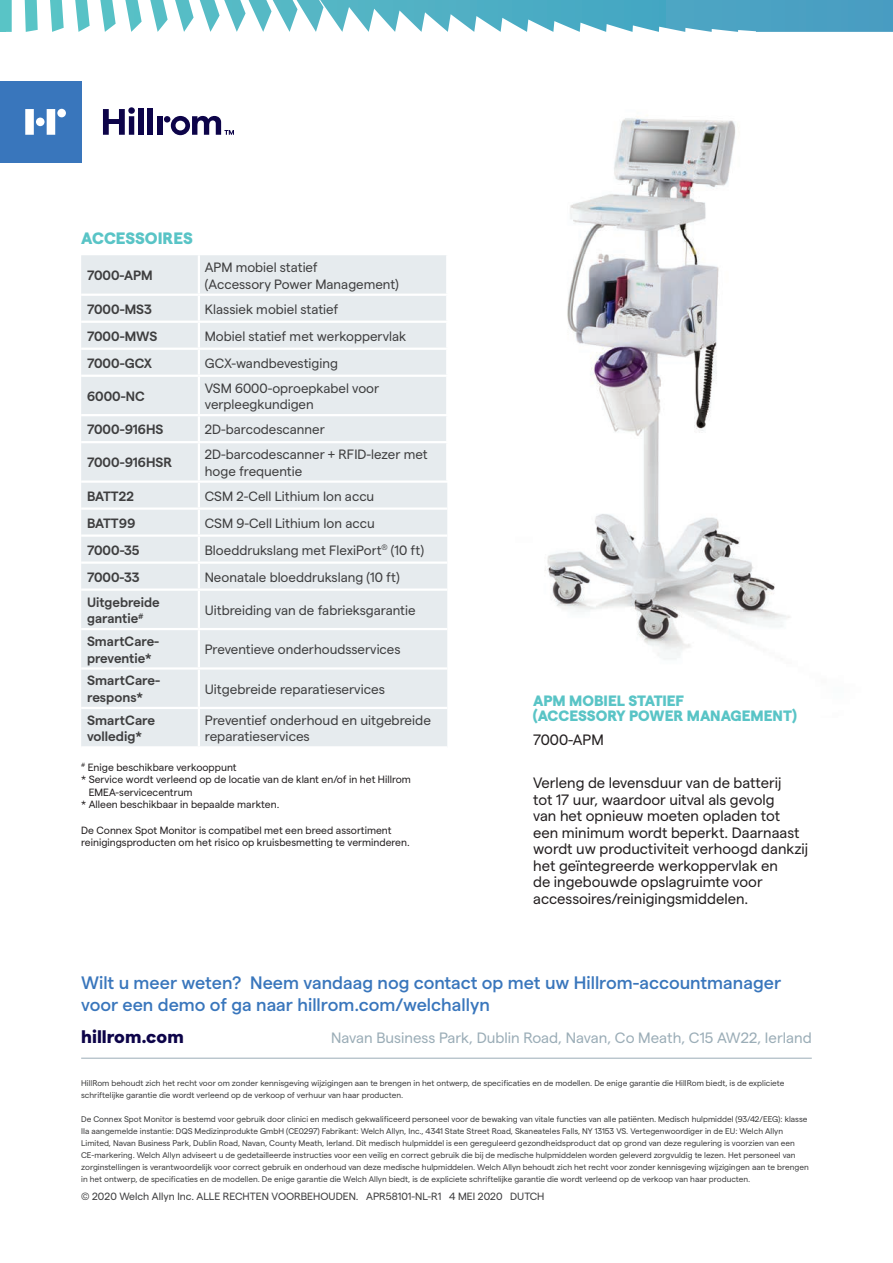
<style>
.page{position:relative;width:893px;height:1263px;background:#fff}
.page>*{position:absolute;margin:0;border:0;box-sizing:border-box;transform-origin:0 0}
.t1{font:500 18px/22.5px "Matter";color:#3976bc}
.t2{font:800 18px "Matter";color:#0d0449}
.t3{font:800 16.5px "Matter";color:#59c4c6}
.t4{font:15px/16.5px "Matter";color:#231f20}
.t5{font:15px "Matter";color:#9badb7}
.t6{font:800 15px/15px "Matter";color:#59c4c6}
.t7{font:13.5px/16.5px "Matter";color:#3e3e3f}
.t8{font:600 13.5px/16.5px "Matter";color:#3e3e3f}
.t9{font:10.5px/12.6px "Matter";color:#231f20}
.t10{font:10.5px "Matter";color:#3e3e3f}
.t11{font:8.25px/12px "Matter";color:#3e3e3f}
</style>
<div class="page">
<svg style="left:6px;top:0;width:887px;height:32px"></svg>
<div style="left:0;top:81px;width:81px;height:81px;background:#3976bc"></div>
<svg style="left:25px;top:109px;width:9px;height:26px"></svg>
<svg style="left:47px;top:109px;width:8px;height:26px"></svg>
<div style="left:57px;top:109px;width:9px;height:8px;background:#fff;border-radius:50%"></div>
<div style="left:138px;top:109px;width:6px;height:26px;background:#0d0449"></div>
<div style="left:148px;top:109px;width:5px;height:26px;background:#0d0449"></div>
<div style="left:157px;top:116px;width:6px;height:19px;background:#0d0449"></div>
<div style="left:164px;top:116px;width:6px;height:7px;background:#0d0449;border-radius:50%"></div>
<svg style="left:103px;top:107px;width:32px;height:28px"></svg>
<div style="left:36px;top:118px;width:9px;height:8px;background:#fff;border-radius:50%"></div>
<svg style="left:171px;top:116px;width:63px;height:19px"></svg>
<img style="left:545px;top:117px;width:245px;height:543px">
<div style="left:0;top:0;width:6px;height:32px;background:#59c4c6"></div>
<div style="left:81px;top:255px;width:366px;height:491px;background:#e6ebee"></div>
<hr style="left:446px;top:255px;width:2px;height:39px;background:#fff">
<hr style="left:199px;top:294px;width:249px;height:2px;background:#fff">
<hr style="left:446px;top:296px;width:2px;height:25px;background:#fff">
<hr style="left:199px;top:321px;width:249px;height:2px;background:#fff">
<hr style="left:446px;top:323px;width:2px;height:25px;background:#fff">
<hr style="left:199px;top:348px;width:249px;height:2px;background:#fff">
<hr style="left:446px;top:350px;width:2px;height:25px;background:#fff">
<hr style="left:199px;top:375px;width:249px;height:2px;background:#fff">
<hr style="left:446px;top:377px;width:2px;height:37px;background:#fff">
<hr style="left:199px;top:414px;width:249px;height:2px;background:#fff">
<hr style="left:446px;top:416px;width:2px;height:25px;background:#fff">
<hr style="left:199px;top:441px;width:249px;height:2px;background:#fff">
<hr style="left:446px;top:443px;width:2px;height:37px;background:#fff">
<hr style="left:199px;top:480px;width:249px;height:3px;background:#fff">
<hr style="left:199px;top:507px;width:248px;height:3px;background:#fff">
<hr style="left:199px;top:534px;width:248px;height:3px;background:#fff">
<hr style="left:199px;top:561px;width:248px;height:3px;background:#fff">
<hr style="left:199px;top:588px;width:248px;height:3px;background:#fff">
<hr style="left:199px;top:628px;width:248px;height:2px;background:#fff">
<hr style="left:199px;top:667px;width:248px;height:3px;background:#fff">
<hr style="left:199px;top:707px;width:248px;height:2px;background:#fff">
<hr style="left:198px;top:255px;width:2px;height:39px;background:#fff">
<hr style="left:81px;top:294px;width:118px;height:2px;background:#fff">
<hr style="left:198px;top:296px;width:2px;height:25px;background:#fff">
<hr style="left:81px;top:321px;width:118px;height:2px;background:#fff">
<hr style="left:198px;top:323px;width:2px;height:25px;background:#fff">
<hr style="left:81px;top:348px;width:118px;height:2px;background:#fff">
<hr style="left:198px;top:350px;width:2px;height:25px;background:#fff">
<hr style="left:81px;top:375px;width:118px;height:2px;background:#fff">
<hr style="left:198px;top:377px;width:2px;height:37px;background:#fff">
<hr style="left:81px;top:414px;width:118px;height:2px;background:#fff">
<hr style="left:198px;top:416px;width:2px;height:25px;background:#fff">
<hr style="left:81px;top:441px;width:118px;height:2px;background:#fff">
<hr style="left:198px;top:443px;width:2px;height:37px;background:#fff">
<hr style="left:81px;top:480px;width:118px;height:3px;background:#fff">
<hr style="left:198px;top:483px;width:2px;height:24px;background:#fff">
<hr style="left:81px;top:507px;width:118px;height:3px;background:#fff">
<hr style="left:198px;top:510px;width:2px;height:24px;background:#fff">
<hr style="left:81px;top:534px;width:118px;height:3px;background:#fff">
<hr style="left:198px;top:537px;width:2px;height:24px;background:#fff">
<hr style="left:81px;top:561px;width:118px;height:3px;background:#fff">
<hr style="left:198px;top:564px;width:2px;height:24px;background:#fff">
<hr style="left:81px;top:588px;width:118px;height:3px;background:#fff">
<hr style="left:198px;top:591px;width:2px;height:37px;background:#fff">
<hr style="left:81px;top:628px;width:118px;height:2px;background:#fff">
<hr style="left:198px;top:630px;width:2px;height:37px;background:#fff">
<hr style="left:81px;top:667px;width:118px;height:3px;background:#fff">
<hr style="left:198px;top:670px;width:2px;height:37px;background:#fff">
<hr style="left:81px;top:707px;width:118px;height:2px;background:#fff">
<hr style="left:198px;top:709px;width:2px;height:37px;background:#fff">
<hr style="left:81px;top:1058px;width:731px;height:1px;background:#9badb7">
<h2 class="t3" style="left:81px;top:225px;width:113px">ACCESSOIRES</h2>
<h3 class="t8" style="left:87px;top:266px;width:67px">7000-APM</h3>
<h3 class="t7" style="left:205px;top:258px;width:196px">APM mobiel statief<br>(Accessory Power Management)</h3>
<h3 class="t8" style="left:87px;top:300px;width:66px">7000-MS3</h3>
<h3 class="t7" style="left:205px;top:300px;width:135px">Klassiek mobiel statief</h3>
<h3 class="t8" style="left:87px;top:327px;width:72px">7000-MWS</h3>
<h3 class="t7" style="left:205px;top:327px;width:203px">Mobiel statief met werkoppervlak</h3>
<h3 class="t8" style="left:87px;top:354px;width:67px">7000-GCX</h3>
<h3 class="t7" style="left:205px;top:354px;width:135px">GCX-wandbevestiging</h3>
<h3 class="t8" style="left:87px;top:387px;width:59px">6000-NC</h3>
<h3 class="t7" style="left:205px;top:379px;width:176px">VSM 6000-oproepkabel voor verpleegkundigen</h3>
<h3 class="t8" style="left:87px;top:420px;width:78px">7000-916HS</h3>
<h3 class="t7" style="left:205px;top:420px;width:121px">2D-barcodescanner</h3>
<h3 class="t8" style="left:87px;top:453px;width:86px">7000-916HSR</h3>
<h3 class="t7" style="left:205px;top:445px;width:224px">2D-barcodescanner + RFID-lezer met hoge frequentie</h3>
<h3 class="t8" style="left:87px;top:486px;width:48px">BATT22</h3>
<h3 class="t7" style="left:205px;top:486px;width:171px">CSM 2-Cell Lithium Ion accu</h3>
<h3 class="t8" style="left:87px;top:513px;width:50px">BATT99</h3>
<h3 class="t7" style="left:205px;top:513px;width:171px">CSM 9-Cell Lithium Ion accu</h3>
<h3 class="t8" style="left:87px;top:540px;width:54px">7000-35</h3>
<h3 class="t7" style="left:205px;top:540px;width:221px">Bloeddrukslang met FlexiPort<sup>®</sup> (10 ft)</h3>
<h3 class="t8" style="left:87px;top:567px;width:54px">7000-33</h3>
<h3 class="t7" style="left:205px;top:567px;width:196px">Neonatale bloeddrukslang (10 ft)</h3>
<h3 class="t8" style="left:87px;top:592px;width:74px">Uitgebreide garantie<sup>#</sup></h3>
<h3 class="t7" style="left:205px;top:601px;width:212px">Uitbreiding van de fabrieksgarantie</h3>
<h3 class="t8" style="left:87px;top:632px;width:74px">SmartCare&shy;preventie*</h3>
<h3 class="t7" style="left:205px;top:640px;width:197px">Preventieve onderhoudsservices</h3>
<h3 class="t8" style="left:87px;top:671px;width:75px">SmartCare&shy;respons*</h3>
<h3 class="t7" style="left:205px;top:680px;width:182px">Uitgebreide reparatieservices</h3>
<h3 class="t8" style="left:87px;top:711px;width:70px">SmartCare volledig*</h3>
<h3 class="t7" style="left:205px;top:711px;width:228px">Preventief onderhoud en uitgebreide reparatieservices</h3>
<p class="t9" style="left:81px;top:760px;width:157px"><sup>#</sup> Enige beschikbare verkooppunt</p>
<p class="t9" style="left:81px;top:772px;width:331px">* Service wordt verleend op de locatie van de klant en/of in het Hillrom</p>
<p class="t9" style="left:89px;top:785px;width:105px">EMEA-servicecentrum</p>
<p class="t9" style="left:81px;top:797px;width:200px">* Alleen beschikbaar in bepaalde markten.</p>
<p class="t9" style="left:81px;top:823px;width:330px">De Connex Spot Monitor is compatibel met een breed assortiment reinigingsproducten om het risico op kruisbesmetting te verminderen.</p>
<h3 class="t6" style="left:533px;top:692px;width:265px">APM MOBIEL STATIEF<br>(ACCESSORY POWER MANAGEMENT)</h3>
<h3 class="t4" style="left:533px;top:730px;width:72px">7000-APM</h3>
<p class="t4" style="left:533px;top:773px;width:277px">Verleng de levensduur van de batterij<br>tot 17 uur, waardoor uitval als gevolg<br>van het opnieuw moeten opladen tot een minimum wordt beperkt. Daarnaast wordt uw productiviteit verhoogd dankzij het geïntegreerde werkoppervlak en<br>de ingebouwde opslagruimte voor accessoires/reinigingsmiddelen.</p>
<h1 class="t1" style="left:81px;top:970px;width:701px">Wilt u meer weten? Neem vandaag nog contact op met uw Hillrom-accountmanager voor een demo of ga naar hillrom.com/welchallyn</h1>
<h1 class="t2" style="left:81px;top:1023px;width:104px">hillrom.com</h1>
<h3 class="t5" style="left:331px;top:1026px;width:482px">Navan Business Park, Dublin Road, Navan, Co Meath, C15 AW22, Ierland</h3>
<p class="t11" style="left:81px;top:1077px;width:705px">HillRom behoudt zich het recht voor om zonder kennisgeving wijzigingen aan te brengen in het ontwerp, de specificaties en de modellen. De enige garantie die HillRom biedt, is de expliciete schriftelijke garantie die wordt verleend op de verkoop of verhuur van haar producten.</p>
<p class="t11" style="left:81px;top:1113px;width:729px">De Connex Spot Monitor is bestemd voor gebruik door clinici en medisch gekwalificeerd personeel voor de bewaking van vitale functies van alle patiënten. Medisch hulpmiddel (93/42/EEG): klasse IIa aangemelde instantie: DQS Medizinprodukte GmbH (CE0297) Fabrikant: Welch Allyn, Inc., 4341 State Street Road, Skaneateles Falls, NY 13153 VS. Vertegenwoordiger in de EU: Welch Allyn Limited, Navan Business Park, Dublin Road, Navan, County Meath, Ierland. Dit medisch hulpmiddel is een gereguleerd gezondheidsproduct dat op grond van deze regulering is voorzien van een CE-markering. Welch Allyn adviseert u de gedetailleerde instructies voor een veilig en correct gebruik die bij de medische hulpmiddelen worden geleverd zorgvuldig te lezen. Het personeel van zorginstellingen is verantwoordelijk voor correct gebruik en onderhoud van deze medische hulpmiddelen. Welch Allyn behoudt zich het recht voor zonder kennisgeving wijzigingen aan te brengen in het ontwerp, de specificaties en de modellen. De enige garantie die Welch Allyn biedt, is de expliciete schriftelijke garantie die wordt verleend op de verkoop van haar producten.</p>
<p class="t10" style="left:81px;top:1188px;width:465px">© 2020 Welch Allyn Inc. ALLE RECHTEN VOORBEHOUDEN. APR58101-NL-R1 4 MEI 2020 DUTCH</p>
</div>
